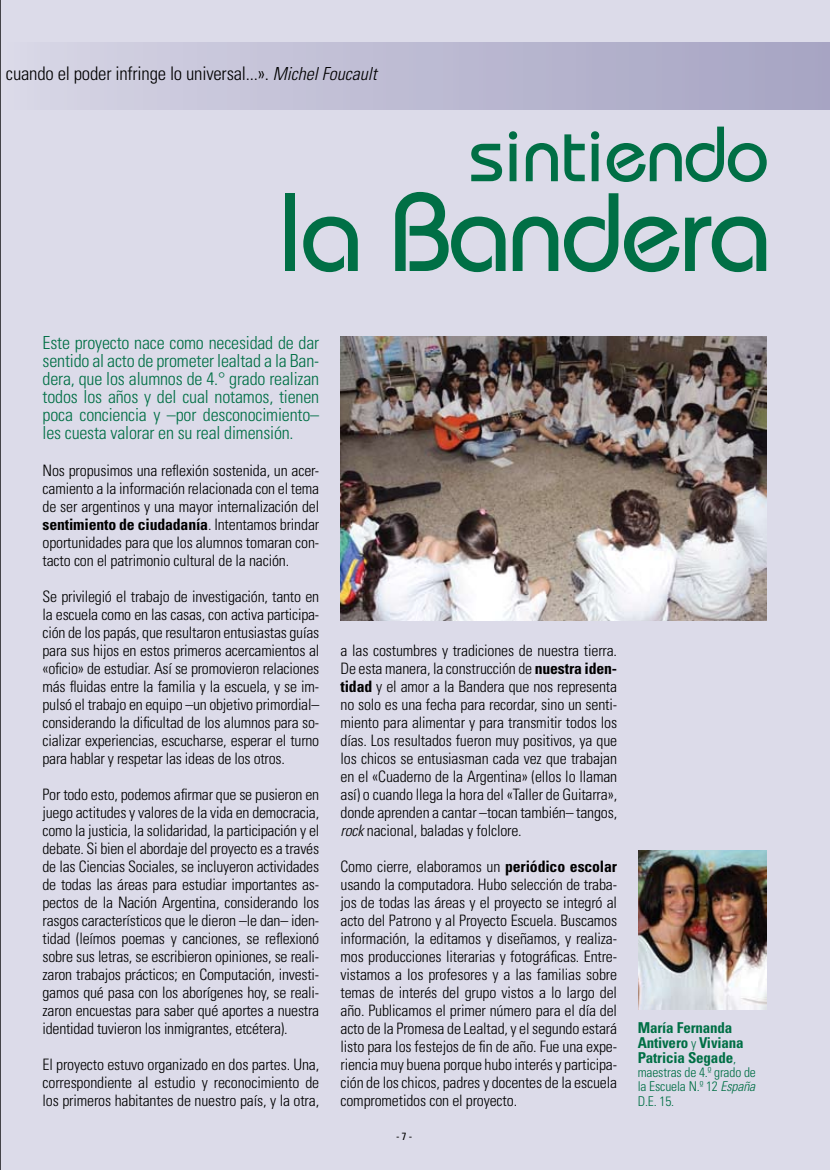
<style>
.page{position:relative;width:830px;height:1170px;background:#fff}
.page>*{position:absolute;margin:0;border:0;box-sizing:border-box;transform-origin:0 0}
.t1{font:500 111px "Bauhaus";letter-spacing:-.02em;color:#006f45}
.t2{font:500 78px "Bauhaus";letter-spacing:-.02em;color:#006f45}
.t3{font:300 condensed 18.75px "Univers";letter-spacing:-.01em;color:#000}
.t4{font:300 condensed 18px/18px "Univers";letter-spacing:-.01em;color:#006f45;text-align:justify}
.t5{font:300 condensed 15.75px/18px "Univers";letter-spacing:-.01em;color:#000;text-align:justify}
.t6{font:700 condensed 15px/15px "Univers";letter-spacing:-.01em;color:#006f45}
.t7{font:300 condensed 13.5px/14.2px "Univers";letter-spacing:-.01em;color:#006f45;text-align:justify}
.t8{font:condensed 10.5px "Univers";color:#000}
.s1{font-style:italic;font-size:18px}
.s2{font-weight:700}
.s3{font-style:italic}
.s4{font-weight:300;font-size:13.5px}
</style>
<div class="page">
<div style="left:0;top:0;width:829px;height:1169px;background:#dcdbe9"></div>
<div style="left:0;top:43px;width:829px;height:67px;background:linear-gradient(to right,#d7d6e5,#a5a3c2)"></div>
<hr style="left:0;top:0;width:1px;height:1169px;background:#000">
<img style="left:340px;top:336px;width:425px;height:284px">
<img style="left:638px;top:850px;width:127px;height:158px">
<p class="t3" style="left:6px;top:62px;width:372px">cuando el poder infringe lo universal...». <span class="s1">Michel Foucault</span></p>
<h2 class="t2" style="left:469px;top:108px;width:301px">sintiendo</h2>
<h1 class="t1" style="left:278px;top:166px;width:494px">la Bandera</h1>
<p class="t4" style="left:43px;top:334px;width:278px">Este proyecto nace como necesidad de dar sentido al acto de prometer lealtad a la Ban&shy;dera, que los alumnos de 4.° grado realizan todos los años y del cual notamos, tienen poca conciencia y –por desconocimiento– les cuesta valorar en su real dimensión.</p>
<p class="t5" style="left:43px;top:460px;width:278px">Nos propusimos una reflexión sostenida, un acer&shy;camiento a la información relacionada con el tema de ser argentinos y una mayor internalización del <span class="s2">sentimiento de ciudadanía</span>. Intentamos brindar oportunidades para que los alumnos tomaran con&shy;tacto con el patrimonio cultural de la nación.</p>
<p class="t5" style="left:43px;top:586px;width:278px">Se privilegió el trabajo de investigación, tanto en la escuela como en las casas, con activa participa&shy;ción de los papás, que resultaron entusiastas guías para sus hijos en estos primeros acercamientos al «oficio» de estudiar. Así se promovieron relaciones más fluidas entre la familia y la escuela, y se im&shy;pulsó el trabajo en equipo –un objetivo primordial– considerando la dificultad de los alumnos para so&shy;cializar experiencias, escucharse, esperar el turno para hablar y respetar las ideas de los otros.</p>
<p class="t5" style="left:43px;top:784px;width:278px">Por todo esto, podemos afirmar que se pusieron en juego actitudes y valores de la vida en democracia, como la justicia, la solidaridad, la participación y el debate. Si bien el abordaje del proyecto es a través de las Ciencias Sociales, se incluyeron actividades de todas las áreas para estudiar importantes as&shy;pectos de la Nación Argentina, considerando los rasgos característicos que le dieron –le dan– iden&shy;tidad (leímos poemas y canciones, se reflexionó sobre sus letras, se escribieron opiniones, se reali&shy;zaron trabajos prácticos; en Computación, investi&shy;gamos qué pasa con los aborígenes hoy, se reali&shy;zaron encuestas para saber qué aportes a nuestra identidad tuvieron los inmigrantes, etcétera).</p>
<p class="t5" style="left:43px;top:1055px;width:278px">El proyecto estuvo organizado en dos partes. Una, correspondiente al estudio y reconocimiento de los primeros habitantes de nuestro país, y la otra,</p>
<p class="t5" style="left:340px;top:641px;width:278px">a las costumbres y tradiciones de nuestra tierra.<br>De esta manera, la construcción de <span class="s2">nuestra iden&shy;tidad</span> y el amor a la Bandera que nos representa no solo es una fecha para recordar, sino un senti&shy;miento para alimentar y para transmitir todos los días. Los resultados fueron muy positivos, ya que los chicos se entusiasman cada vez que trabajan en el «Cuaderno de la Argentina» (ellos lo llaman así) o cuando llega la hora del «Taller de Guitarra», donde aprenden a cantar –tocan también– tangos, <span class="s3">rock</span> nacional, baladas y folclore.</p>
<p class="t5" style="left:340px;top:857px;width:278px">Como cierre, elaboramos un <span class="s2">periódico escolar </span>usando la computadora. Hubo selección de traba&shy;jos de todas las áreas y el proyecto se integró al acto del Patrono y al Proyecto Escuela. Buscamos información, la editamos y diseñamos, y realiza&shy;mos producciones literarias y fotográficas. Entre&shy;vistamos a los profesores y a las familias sobre temas de interés del grupo vistos a lo largo del año. Publicamos el primer número para el día del acto de la Promesa de Lealtad, y el segundo estará listo para los festejos de fin de año. Fue una expe&shy;riencia muy buena porque hubo interés y participa&shy;ción de los chicos, padres y docentes de la escuela comprometidos con el proyecto.</p>
<p class="t8" style="left:396px;top:1129px;width:18px">- 7 -</p>
<p class="t6" style="left:637px;top:1019px;width:107px">María Fernanda<br>Antivero <span class="s4">y</span> Viviana<br>Patricia Segade<span class="s4">,</span></p>
<p class="t7" style="left:637px;top:1064px;width:120px">maestras de 4.º grado de la Escuela N.º 12 <span class="s3">España </span>D.E. 15.</p>
</div>
